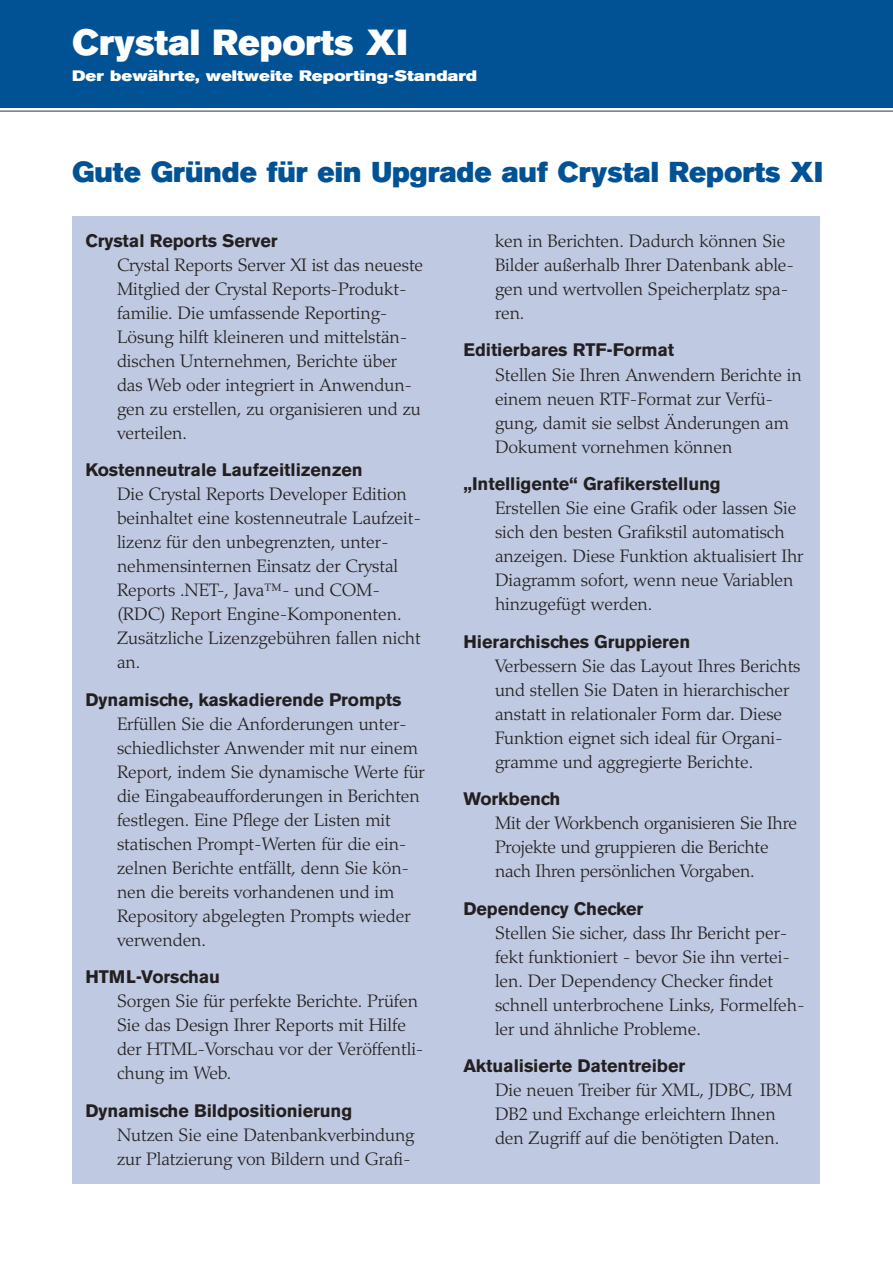
<style>
.page{position:relative;width:893px;height:1263px;background:#fff}
.page>*{position:absolute;margin:0;border:0;box-sizing:border-box;transform-origin:0 0}
.t1{font:36px "Akzidenz Grotesk BE Super";color:#fff}
.t2{font:28.5px "Akzidenz Grotesk BE Super";color:#005295}
.t3{font:300 18px/24px "Palatino";letter-spacing:-.005em;color:#231f20}
.t4{font:700 18px "Akzidenz Grotesk BE";letter-spacing:-.005em;color:#231f20}
.t5{font:15px "Akzidenz Grotesk BE Super";color:#fff;scale:1.2 1}
</style>
<div class="page">
<div style="left:72px;top:216px;width:747px;height:967px;background:#bfc9e1"></div>
<div style="left:0;top:0;width:893px;height:108px;background:#005295"></div>
<hr style="left:0;top:110px;width:893px;height:2px;background:#77787b">
<h1 class="t1" style="left:72px;top:30px;width:337px">Crystal Reports XI</h1>
<p class="t5" style="left:72px;top:70px;width:339px">Der bewährte, weltweite Reporting-Standard</p>
<h2 class="t2" style="left:72px;top:162px;width:753px">Gute Gründe für ein Upgrade auf Crystal Reports XI</h2>
<p class="t4" style="left:86px;top:234px;width:194px">Crystal Reports Server</p>
<p class="t3" style="left:117px;top:255px;width:308px">Crystal Reports Server XI ist das neueste Mitglied der Crystal Reports-Produkt&shy;familie. Die umfassende Reporting-Lösung hilft kleineren und mittelstän&shy;dischen Unternehmen, Berichte über das Web oder integriert in Anwendun&shy;gen zu erstellen, zu organisieren und zu verteilen.</p>
<p class="t4" style="left:86px;top:463px;width:279px">Kostenneutrale Laufzeitlizenzen</p>
<p class="t3" style="left:117px;top:484px;width:305px">Die Crystal Reports Developer Edition beinhaltet eine kostenneutrale Laufzeit&shy;lizenz für den unbegrenzten, unter&shy;nehmensinternen Einsatz der Crystal Reports .NET-, Java™- und COM-(RDC) Report Engine-Komponenten.<br>Zusätzliche Lizenzgebühren fallen nicht an.</p>
<p class="t4" style="left:86px;top:693px;width:318px">Dynamische, kaskadierende Prompts</p>
<p class="t3" style="left:117px;top:713px;width:309px">Erfüllen Sie die Anforderungen unter&shy;schiedlichster Anwender mit nur einem Report, indem Sie dynamische Werte für die Eingabeaufforderungen in Berichten festlegen. Eine Pflege der Listen mit statischen Prompt-Werten für die ein&shy;zelnen Berichte entfällt, denn Sie kön&shy;nen die bereits vorhandenen und im Repository abgelegten Prompts wieder verwenden.</p>
<p class="t4" style="left:86px;top:970px;width:136px">HTML-Vorschau</p>
<p class="t3" style="left:117px;top:991px;width:308px">Sorgen Sie für perfekte Berichte. Prüfen Sie das Design Ihrer Reports mit Hilfe der HTML-Vorschau vor der Veröffentli&shy;chung im Web.</p>
<p class="t4" style="left:86px;top:1104px;width:268px">Dynamische Bildpositionierung</p>
<p class="t3" style="left:117px;top:1124px;width:299px">Nutzen Sie eine Datenbankverbindung zur Platzierung von Bildern und Grafi-</p>
<p class="t3" style="left:495px;top:231px;width:301px">ken in Berichten. Dadurch können Sie<br>Bilder außerhalb Ihrer Datenbank able&shy;gen und wertvollen Speicherplatz spa&shy;ren.</p>
<p class="t4" style="left:464px;top:344px;width:212px">Editierbares RTF-Format</p>
<p class="t3" style="left:495px;top:364px;width:308px">Stellen Sie Ihren Anwendern Berichte in einem neuen RTF-Format zur Verfü&shy;gung, damit sie selbst Änderungen am Dokument vornehmen können</p>
<p class="t4" style="left:464px;top:477px;width:259px">„Intelligente“ Grafikerstellung</p>
<p class="t3" style="left:495px;top:498px;width:310px">Erstellen Sie eine Grafik oder lassen Sie sich den besten Grafikstil automatisch anzeigen. Diese Funktion aktualisiert Ihr Diagramm sofort, wenn neue Variablen hinzugefügt werden.</p>
<p class="t4" style="left:464px;top:635px;width:228px">Hierarchisches Gruppieren</p>
<p class="t3" style="left:495px;top:655px;width:307px">Verbessern Sie das Layout Ihres Berichts und stellen Sie Daten in hierarchischer anstatt in relationaler Form dar. Diese Funktion eignet sich ideal für Organi&shy;gramme und aggregierte Berichte.</p>
<p class="t4" style="left:464px;top:792px;width:98px">Workbench</p>
<p class="t3" style="left:495px;top:813px;width:304px">Mit der Workbench organisieren Sie Ihre<br>Projekte und gruppieren die Berichte nach Ihren persönlichen Vorgaben.</p>
<p class="t4" style="left:464px;top:902px;width:181px">Dependency Checker</p>
<p class="t3" style="left:495px;top:922px;width:311px">Stellen Sie sicher, dass Ihr Bericht per&shy;fekt funktioniert - bevor Sie ihn vertei&shy;len. Der Dependency Checker findet schnell unterbrochene Links, Formelfeh&shy;ler und ähnliche Probleme.</p>
<p class="t4" style="left:464px;top:1059px;width:223px">Aktualisierte Datentreiber</p>
<p class="t3" style="left:495px;top:1080px;width:299px">Die neuen Treiber für XML, JDBC, IBM<br>DB2 und Exchange erleichtern Ihnen den Zugriff auf die benötigten Daten.</p>
</div>
